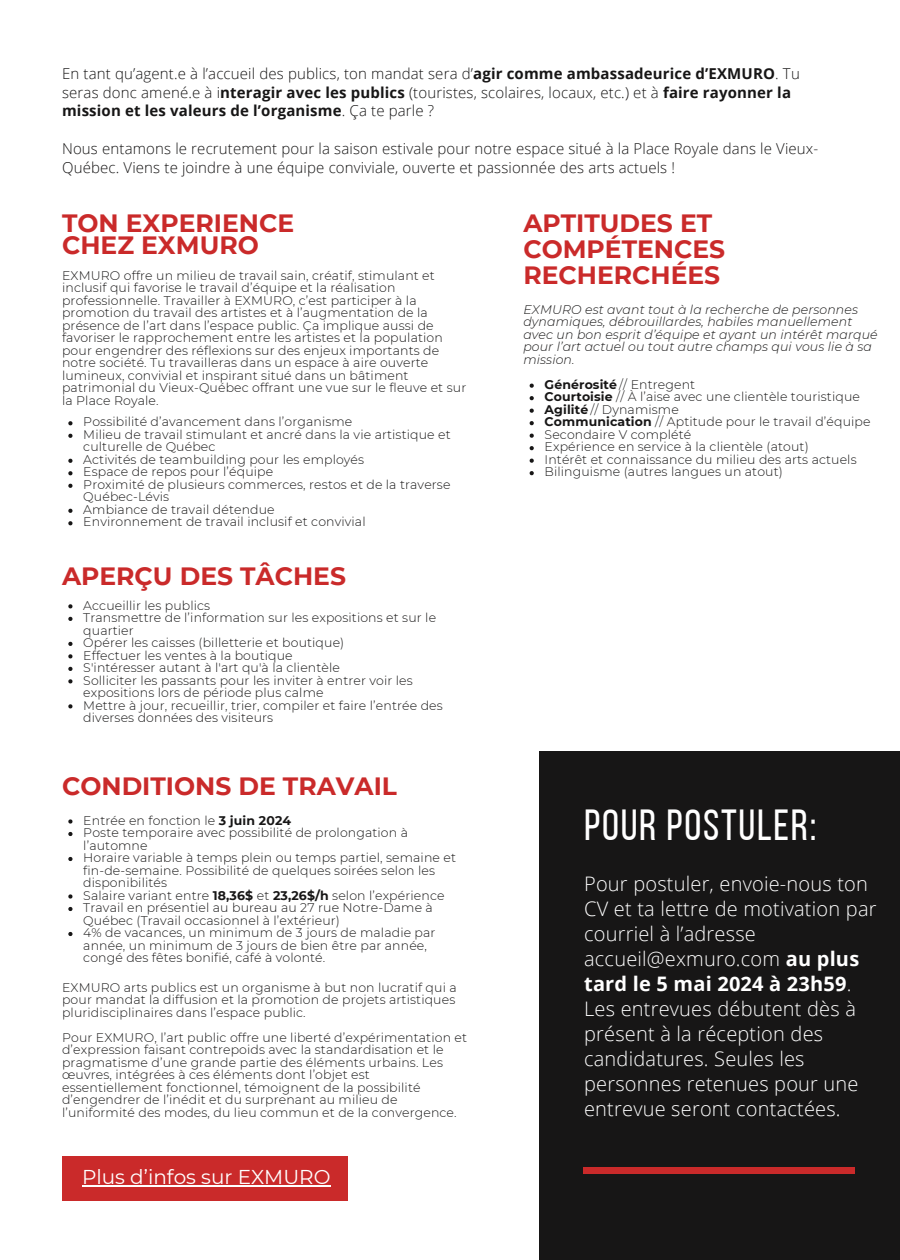
<style>
.page{position:relative;width:900px;height:1260px;background:#fff}
.page>*{position:absolute;margin:0;border:0;box-sizing:border-box;transform-origin:0 0}
.t1{font:43.5px "Bebas Neue";letter-spacing:.04em;color:#fff}
.t2{font:700 25px/26.2px "Montserrat";color:#ca2a2a}
.t3{font:300 20px/25px "Open Sans";letter-spacing:.01em;color:#fff}
.t4{font:20px "Montserrat";color:#fff}
.t5{font:300 15px/18.8px "Open Sans";letter-spacing:.01em;color:#171616}
.t6{font:300 12.5px/12.5px "Montserrat";letter-spacing:.01em;color:#171616}
.t7{font:italic 300 12.5px/12.5px "Montserrat";letter-spacing:.01em;color:#171616}
.s1{font-weight:700}
</style>
<div class="page">
<div style="left:540px;top:751px;width:360px;height:509px;background:#171616"></div>
<div style="left:583px;top:1168px;width:272px;height:5px;background:#ca2a2a"></div>
<svg style="left:68px;top:604px;width:5px;height:4px"></svg>
<svg style="left:68px;top:617px;width:5px;height:4px"></svg>
<svg style="left:68px;top:642px;width:5px;height:4px"></svg>
<svg style="left:68px;top:654px;width:5px;height:4px"></svg>
<svg style="left:68px;top:667px;width:5px;height:4px"></svg>
<svg style="left:68px;top:679px;width:5px;height:4px"></svg>
<svg style="left:68px;top:704px;width:5px;height:4px"></svg>
<svg style="left:68px;top:819px;width:5px;height:5px"></svg>
<svg style="left:68px;top:832px;width:5px;height:4px"></svg>
<svg style="left:68px;top:857px;width:5px;height:4px"></svg>
<svg style="left:68px;top:894px;width:5px;height:5px"></svg>
<svg style="left:68px;top:907px;width:5px;height:4px"></svg>
<svg style="left:68px;top:932px;width:5px;height:4px"></svg>
<div style="left:62px;top:1156px;width:286px;height:45px;background:#ca2a2a"></div>
<hr style="left:82px;top:1185px;width:248px;height:2px;background:#fff">
<svg style="left:68px;top:421px;width:5px;height:4px"></svg>
<svg style="left:68px;top:434px;width:5px;height:4px"></svg>
<svg style="left:68px;top:459px;width:5px;height:4px"></svg>
<svg style="left:68px;top:471px;width:5px;height:4px"></svg>
<svg style="left:68px;top:484px;width:5px;height:4px"></svg>
<svg style="left:68px;top:509px;width:5px;height:4px"></svg>
<svg style="left:68px;top:521px;width:5px;height:4px"></svg>
<svg style="left:530px;top:384px;width:4px;height:4px"></svg>
<svg style="left:530px;top:396px;width:4px;height:4px"></svg>
<svg style="left:530px;top:409px;width:4px;height:4px"></svg>
<svg style="left:530px;top:421px;width:4px;height:4px"></svg>
<svg style="left:530px;top:434px;width:4px;height:4px"></svg>
<svg style="left:530px;top:446px;width:4px;height:4px"></svg>
<svg style="left:530px;top:459px;width:4px;height:4px"></svg>
<svg style="left:530px;top:471px;width:4px;height:4px"></svg>
<p class="t5" style="left:62px;top:64px;width:739px">En tant qu’agent.e à l’accueil des publics, ton mandat sera d’<span class="s1">agir comme ambassadeurice d’EXMURO</span>. Tu seras donc amené.e à i<span class="s1">nteragir avec les publics</span> (touristes, scolaires, locaux, etc.) et à <span class="s1">faire rayonner la mission et les valeurs de l’organisme</span>. Ça te parle ?</p>
<p class="t5" style="left:62px;top:139px;width:758px">Nous entamons le recrutement pour la saison estivale pour notre espace situé à la Place Royale dans le Vieux-<br>Québec. Viens te joindre à une équipe conviviale, ouverte et passionnée des arts actuels !</p>
<p class="t2" style="left:62px;top:212px;width:234px;line-height:22.5px">TON EXPERIENCE<br>CHEZ EXMURO</p>
<p class="t6" style="left:62px;top:269px;width:406px">EXMURO offre un milieu de travail sain, créatif, stimulant et inclusif qui favorise le travail d’équipe et la réalisation professionnelle. Travailler à EXMURO, c’est participer à la promotion du travail des artistes et à l’augmentation de la présence de l’art dans l’espace public. Ça implique aussi de favoriser le rapprochement entre les artistes et la population pour engendrer des réflexions sur des enjeux importants de notre société. Tu travailleras dans un espace à aire ouverte lumineux, convivial et inspirant situé dans un bâtiment patrimonial du Vieux-Québec offrant une vue sur le fleuve et sur la Place Royale.</p>
<p class="t6" style="left:83px;top:416px;width:271px">Possibilité d’avancement dans l’organisme</p>
<p class="t6" style="left:83px;top:428px;width:369px">Milieu de travail stimulant et ancré dans la vie artistique et culturelle de Québec</p>
<p class="t6" style="left:83px;top:453px;width:282px">Activités de teambuilding pour les employés</p>
<p class="t6" style="left:83px;top:466px;width:191px">Espace de repos pour l’équipe</p>
<p class="t6" style="left:83px;top:478px;width:369px">Proximité de plusieurs commerces, restos et de la traverse<br>Québec-Lévis</p>
<h1 class="t6" style="left:83px;top:503px;width:193px">Ambiance de travail détendue</h1>
<h3 class="t6" style="left:83px;top:516px;width:284px">Environnement de travail inclusif et convivial</h3>
<h2 class="t2" style="left:62px;top:563px;width:285px">APERÇU DES TÂCHES</h2>
<p class="t6" style="left:83px;top:599px;width:128px">Accueillir les publics</p>
<p class="t6" style="left:83px;top:611px;width:354px">Transmettre de l’information sur les expositions et sur le quartier</p>
<p class="t6" style="left:83px;top:636px;width:262px">Opérer les caisses (billetterie et boutique)</p>
<p class="t6" style="left:83px;top:649px;width:211px">Effectuer les ventes à la boutique</p>
<p class="t6" style="left:83px;top:661px;width:258px">S'intéresser autant à l'art qu'à la clientèle</p>
<p class="t6" style="left:83px;top:674px;width:331px">Solliciter les passants pour les inviter à entrer voir les expositions lors de période plus calme</p>
<p class="t6" style="left:83px;top:699px;width:361px">Mettre à jour, recueillir, trier, compiler et faire l’entrée des diverses données des visiteurs</p>
<h2 class="t2" style="left:62px;top:772px;width:336px">CONDITIONS DE TRAVAIL</h2>
<p class="t6" style="left:83px;top:814px;width:209px">Entrée en fonction le <span class="s1">3 juin 2024</span></p>
<p class="t6" style="left:83px;top:826px;width:326px">Poste temporaire avec possibilité de prolongation à l’automne</p>
<p class="t6" style="left:83px;top:851px;width:374px">Horaire variable à temps plein ou temps partiel, semaine et fin-de-semaine. Possibilité de quelques soirées selon les disponibilités</p>
<p class="t6" style="left:83px;top:889px;width:363px">Salaire variant entre <span class="s1">18,36$</span> et <span class="s1">23,26$/h</span> selon l’expérience</p>
<p class="t6" style="left:83px;top:901px;width:351px">Travail en présentiel au bureau au 27 rue Notre-Dame à<br>Québec (Travail occasionnel à l’extérieur)</p>
<p class="t6" style="left:83px;top:926px;width:354px">4% de vacances, un minimum de 3 jours de maladie par année, un minimum de 3 jours de bien être par année, congé des fêtes bonifié, café à volonté.</p>
<p class="t6" style="left:62px;top:981px;width:396px;text-align:justify">EXMURO arts publics est un organisme à but non lucratif qui a pour mandat la diffusion et la promotion de projets artistiques pluridisciplinaires dans l’espace public.</p>
<p class="t6" style="left:62px;top:1031px;width:407px">Pour EXMURO, l’art public offre une liberté d’expérimentation et d’expression faisant contrepoids avec la standardisation et le pragmatisme d’une grande partie des éléments urbains. Les œuvres, intégrées à ces éléments dont l’objet est essentiellement fonctionnel, témoignent de la possibilité d’engendrer de l’inédit et du surprenant au milieu de l’uniformité des modes, du lieu commun et de la convergence.</p>
<h2 class="t4" style="left:82px;top:1164px;width:250px">Plus d’infos sur EXMURO</h2>
<p class="t2" style="left:523px;top:210px;width:203px">APTITUDES ET<br>COMPÉTENCES<br>RECHERCHÉES</p>
<p class="t7" style="left:523px;top:303px;width:356px">EXMURO est avant tout à la recherche de personnes dynamiques, débrouillardes, habiles manuellement avec un bon esprit d’équipe et ayant un intérêt marqué pour l’art actuel ou tout autre champs qui vous lie à sa mission.</p>
<h2 class="t6" style="left:545px;top:378px;width:152px"><span class="s1">Générosité</span> // Entregent</h2>
<p class="t6" style="left:545px;top:391px;width:317px"><span class="s1">Courtoisie</span> // À l’aise avec une clientèle touristique</p>
<p class="t6" style="left:545px;top:403px;width:136px"><span class="s1">Agilité</span> // Dynamisme</p>
<p class="t6" style="left:545px;top:416px;width:327px"><span class="s1">Communication</span> // Aptitude pour le travail d’équipe</p>
<p class="t6" style="left:545px;top:428px;width:148px">Secondaire V complété</p>
<p class="t6" style="left:545px;top:441px;width:266px">Expérience en service à la clientèle (atout)</p>
<p class="t6" style="left:545px;top:453px;width:314px">Intérêt et connaissance du milieu des arts actuels</p>
<p class="t6" style="left:545px;top:466px;width:240px">Bilinguisme (autres langues un atout)</p>
<h4 class="t1" style="left:584px;top:807px;width:234px">POUR POSTULER:</h4>
<h4 class="t3" style="left:584px;top:871px;width:294px">Pour postuler, envoie-nous ton<br>CV et ta lettre de motivation par courriel à l’adresse accueil@exmuro.com <span class="s1">au plus tard le 5 mai 2024 à 23h59</span>.<br>Les entrevues débutent dès à présent à la réception des candidatures. Seules les personnes retenues pour une entrevue seront contactées.</h4>
</div>
